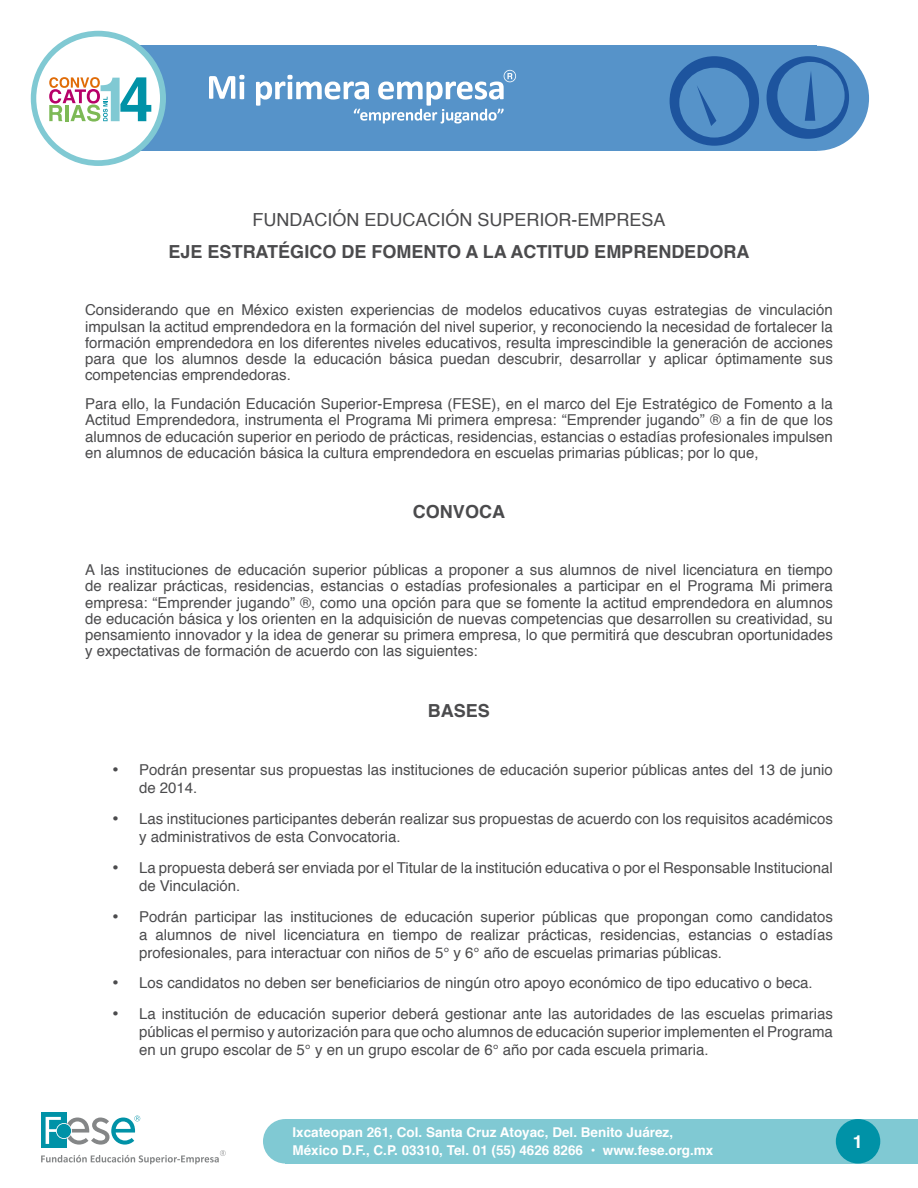
<style>
.page{position:relative;width:918px;height:1188px;background:#fff}
.page>*{position:absolute;margin:0;border:0;box-sizing:border-box;transform-origin:0 0}
.t1{font:700 18px "Helvetica";color:#4b4b4d}
.t2{font:18px "Helvetica";color:#4b4b4d}
.t3{font:700 18px "Helvetica";color:#fff}
.t4{font:15px/16.2px "Helvetica";color:#4b4b4d;text-align:justify}
.t5{font:700 13.5px/18px "Helvetica";color:#fff}
</style>
<div class="page">
<div style="left:764px;top:46px;width:105px;height:105px;background:#5693c9;border-radius:50%"></div>
<div style="left:130px;top:46px;width:687px;height:105px;background:#5693c9"></div>
<div style="left:41px;top:1113px;width:26px;height:35px;background:#0092a7"></div>
<svg style="left:41px;top:1116px;width:185px;height:48px"></svg>
<div style="left:31px;top:31px;width:135px;height:135px;background:#80c9d3;border-radius:50%"></div>
<div style="left:36px;top:36px;width:124px;height:124px;background:#fff;border-radius:50%"></div>
<svg style="left:49px;top:77px;width:102px;height:45px"></svg>
<div style="left:263px;top:1119px;width:44px;height:45px;background:#80c9d3;border-radius:50%"></div>
<div style="left:285px;top:1119px;width:633px;height:45px;background:#80c9d3"></div>
<div style="left:836px;top:1119px;width:44px;height:45px;background:#0092a7;border-radius:50%"></div>
<svg style="left:209px;top:75px;width:36px;height:24px"></svg>
<svg style="left:256px;top:70px;width:260px;height:53px"></svg>
<div style="left:670px;top:56px;width:89px;height:90px;background:#1d549e;border-radius:50%"></div>
<div style="left:767px;top:56px;width:82px;height:83px;background:#1d549e;border-radius:50%"></div>
<div style="left:679px;top:68px;width:70px;height:70px;background:#5693c9;border-radius:50%"></div>
<div style="left:777px;top:62px;width:68px;height:67px;background:#5693c9;border-radius:50%"></div>
<svg style="left:805px;top:72px;width:10px;height:49px"></svg>
<svg style="left:697px;top:86px;width:19px;height:40px"></svg>
<p class="t2" style="left:252px;top:206px;width:415px">FUNDACIÓN EDUCACIÓN SUPERIOR-EMPRESA</p>
<p class="t1" style="left:169px;top:237px;width:582px">EJE ESTRATÉGICO DE FOMENTO A LA ACTITUD EMPRENDEDORA</p>
<p class="t4" style="left:85px;top:303px;width:749px">Considerando que en México existen experiencias de modelos educativos cuyas estrategias de vinculación impulsan la actitud emprendedora en la formación del nivel superior, y reconociendo la necesidad de fortalecer la formación emprendedora en los diferentes niveles educativos, resulta imprescindible la generación de acciones para que los alumnos desde la educación básica puedan descubrir, desarrollar y aplicar óptimamente sus competencias emprendedoras.</p>
<p class="t4" style="left:85px;top:396px;width:749px">Para ello, la Fundación Educación Superior-Empresa (FESE), en el marco del Eje Estratégico de Fomento a la Actitud Emprendedora, instrumenta el Programa Mi primera empresa: “Emprender jugando” ® a fin de que los alumnos de educación superior en periodo de prácticas, residencias, estancias o estadías profesionales impulsen en alumnos de educación básica la cultura emprendedora en escuelas primarias públicas; por lo que,</p>
<p class="t1" style="left:413px;top:497px;width:93px">CONVOCA</p>
<p class="t4" style="left:85px;top:562px;width:749px">A las instituciones de educación superior públicas a proponer a sus alumnos de nivel licenciatura en tiempo de realizar prácticas, residencias, estancias o estadías profesionales a participar en el Programa Mi primera empresa: “Emprender jugando” ®, como una opción para que se fomente la actitud emprendedora en alumnos de educación básica y los orienten en la adquisición de nuevas competencias que desarrollen su creatividad, su pensamiento innovador y la idea de generar su primera empresa, lo que permitirá que descubran oportunidades y expectativas de formación de acuerdo con las siguientes:</p>
<p class="t1" style="left:428px;top:696px;width:64px">BASES</p>
<p class="t4" style="left:139px;top:762px;width:695px;line-height:18px;text-indent:-27px">• Podrán presentar sus propuestas las instituciones de educación superior públicas antes del 13 de junio de 2014.</p>
<p class="t4" style="left:139px;top:810px;width:695px;line-height:18px;text-indent:-27px">• Las instituciones participantes deberán realizar sus propuestas de acuerdo con los requisitos académicos y administrativos de esta Convocatoria.</p>
<p class="t4" style="left:139px;top:859px;width:695px;line-height:18px;text-indent:-27px">• La propuesta deberá ser enviada por el Titular de la institución educativa o por el Responsable Institucional de Vinculación.</p>
<p class="t4" style="left:139px;top:908px;width:695px;line-height:18px;text-indent:-27px">• Podrán participar las instituciones de educación superior públicas que propongan como candidatos a alumnos de nivel licenciatura en tiempo de realizar prácticas, residencias, estancias o estadías profesionales, para interactuar con niños de 5° y 6° año de escuelas primarias públicas.</p>
<p class="t4" style="left:112px;top:976px;width:702px">• Los candidatos no deben ser beneficiarios de ningún otro apoyo económico de tipo educativo o beca.</p>
<p class="t4" style="left:139px;top:1005px;width:695px;line-height:18px;text-indent:-27px">• La institución de educación superior deberá gestionar ante las autoridades de las escuelas primarias públicas el permiso y autorización para que ocho alumnos de educación superior implementen el Programa en un grupo escolar de 5° y en un grupo escolar de 6° año por cada escuela primaria.</p>
<p class="t5" style="left:292px;top:1124px;width:422px">Ixcateopan 261, Col. Santa Cruz Atoyac, Del. Benito Juárez,<br>México D.F., C.P. 03310, Tel. 01 (55) 4626 8266 • www.fese.org.mx</p>
<p class="t3" style="left:853px;top:1127px;width:12px">1</p>
</div>
